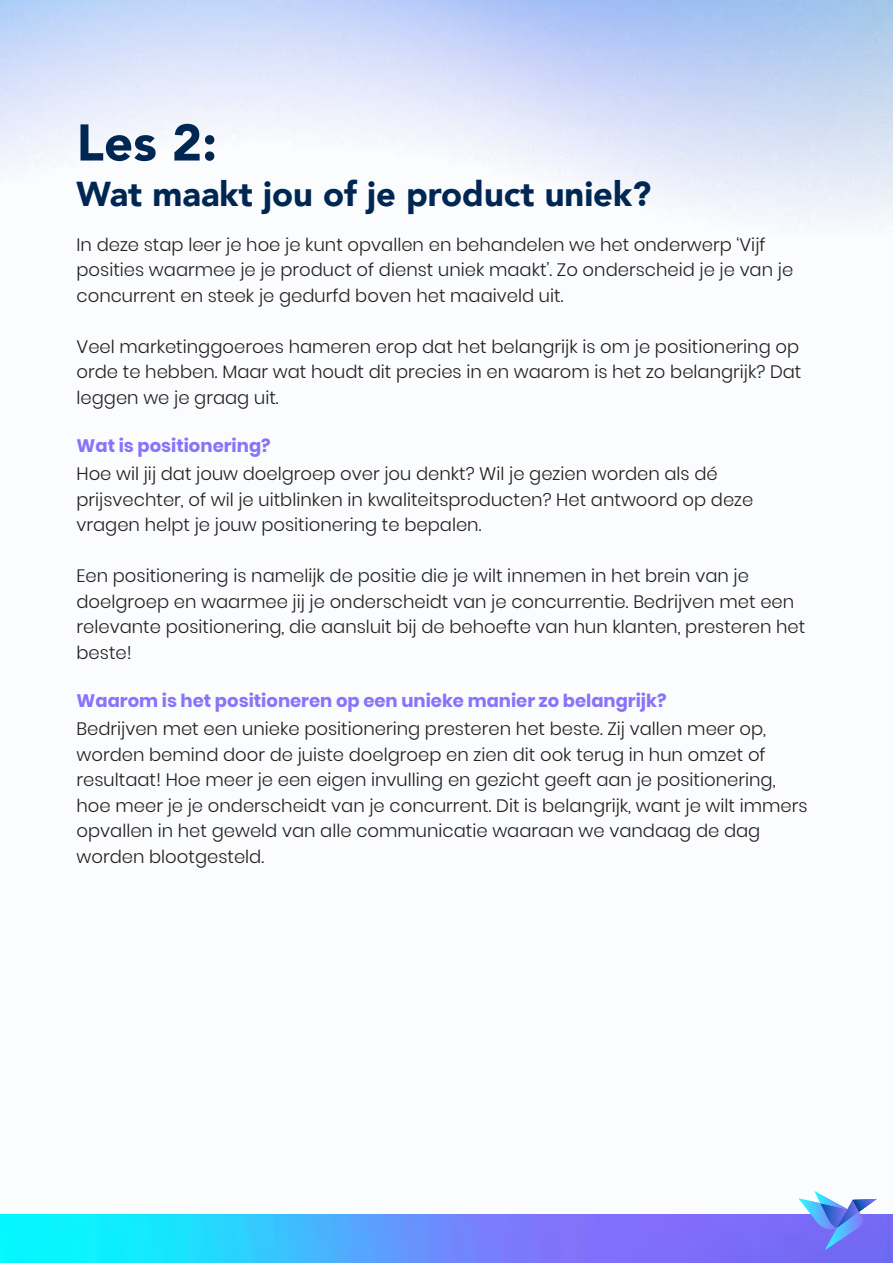
<style>
.page{position:relative;width:893px;height:1263px;background:#fafcfd}
.page>*{position:absolute;margin:0;border:0;box-sizing:border-box;transform-origin:0 0}
.t1{font:900 51px "Avenir";color:#002652}
.t2{font:900 34.5px "Avenir";color:#002652}
.t3{font:300 18px/25.5px "Poppins";color:#231f20}
.t4{font:700 18px "Poppins";color:#8973fa}
</style>
<div class="page">
<img style="left:0;top:1215px;width:893px;height:48px">
<svg style="left:799px;top:1191px;width:78px;height:59px"></svg>
<h1 class="t1" style="left:77px;top:99px;width:142px">Les 2:</h1>
<h2 class="t2" style="left:77px;top:164px;width:576px">Wat maakt jou of je product uniek?</h2>
<p class="t3" style="left:77px;top:232px;width:718px">In deze stap leer je hoe je kunt opvallen en behandelen we het onderwerp ‘Vijf posities waarmee je je product of dienst uniek maakt’. Zo onderscheid je je van je concurrent en steek je gedurfd boven het maaiveld uit.</p>
<p class="t3" style="left:77px;top:334px;width:726px">Veel marketinggoeroes hameren erop dat het belangrijk is om je positionering op orde te hebben. Maar wat houdt dit precies in en waarom is het zo belangrijk? Dat leggen we je graag uit.</p>
<p class="t4" style="left:77px;top:435px;width:196px">Wat is positionering?</p>
<p class="t3" style="left:77px;top:461px;width:678px">Hoe wil jij dat jouw doelgroep over jou denkt? Wil je gezien worden als dé prijsvechter, of wil je uitblinken in kwaliteitsproducten? Het antwoord op deze vragen helpt je jouw positionering te bepalen.</p>
<p class="t3" style="left:77px;top:563px;width:730px">Een positionering is namelijk de positie die je wilt innemen in het brein van je doelgroep en waarmee jij je onderscheidt van je concurrentie. Bedrijven met een relevante positionering, die aansluit bij de behoefte van hun klanten, presteren het beste!</p>
<p class="t4" style="left:77px;top:690px;width:591px">Waarom is het positioneren op een unieke manier zo belangrijk?</p>
<p class="t3" style="left:77px;top:716px;width:732px">Bedrijven met een unieke positionering presteren het beste. Zij vallen meer op, worden bemind door de juiste doelgroep en zien dit ook terug in hun omzet of resultaat! Hoe meer je een eigen invulling en gezicht geeft aan je positionering, hoe meer je je onderscheidt van je concurrent. Dit is belangrijk, want je wilt immers opvallen in het geweld van alle communicatie waaraan we vandaag de dag worden blootgesteld.</p>
</div>
